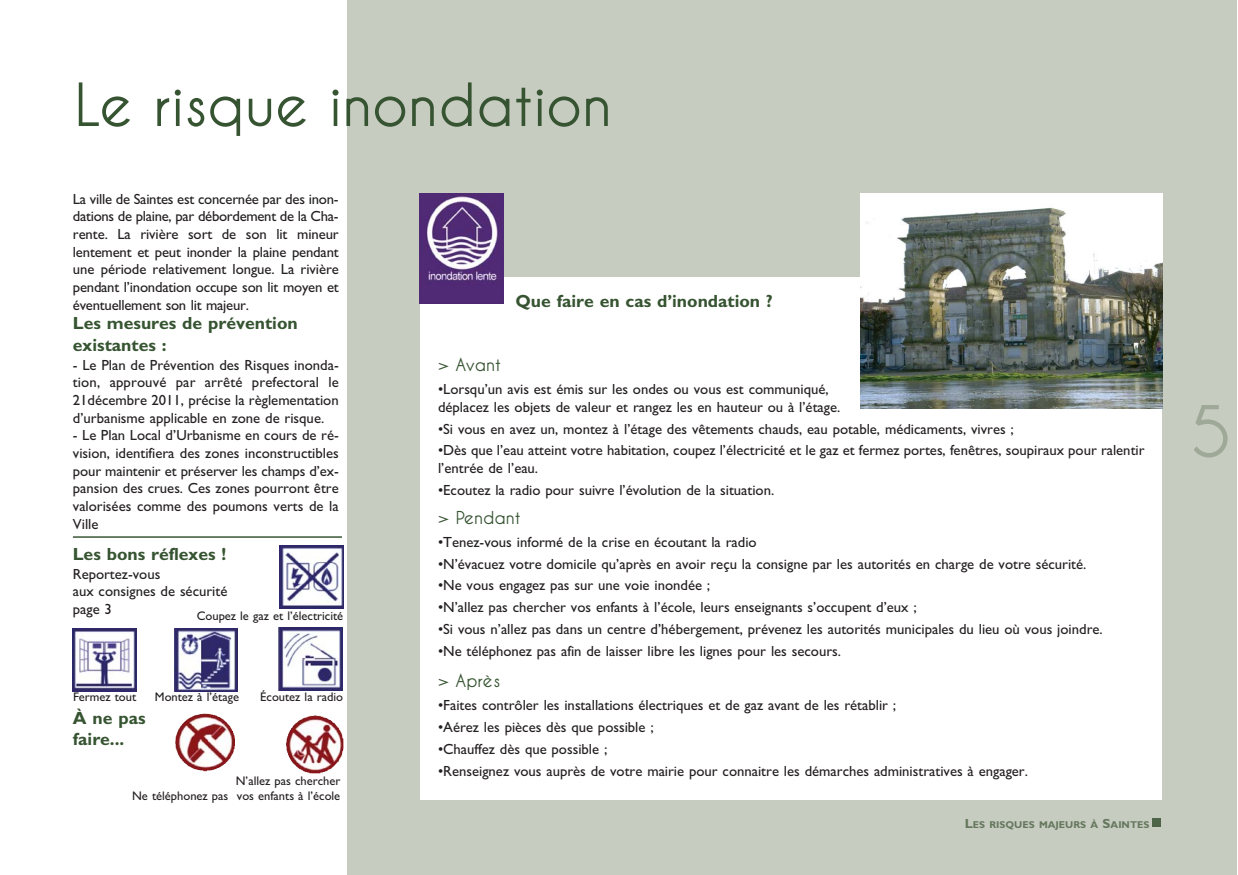
<style>
.page{position:relative;width:1238px;height:875px;background:#fff}
.page>*{position:absolute;margin:0;border:0;box-sizing:border-box;transform-origin:0 0}
.t1{font:700 58.8px "Caviar Dreams";color:#365431}
.t2{font:700 17.7px/21.1px "M Gill Sans";color:#365431}
.t3{font:700 17.7px "Caviar Dreams";color:#365431}
.t4{font:14.7px/17.7px "M Gill Sans";color:#231f20}
.t5{font:12.45px/15px "M Gill Sans";color:#231f20}
.t6{font:700 9.9px "M Gill Sans";color:#65785d}
.s1{font-size:13.2px}
</style>
<div class="page">
<div style="left:347px;top:0;width:890px;height:874px;background:#c7ccc1"></div>
<img style="left:286px;top:715px;width:57px;height:58px">
<img style="left:175px;top:713px;width:60px;height:58px">
<img style="left:73px;top:628px;width:63px;height:63px">
<img style="left:279px;top:627px;width:64px;height:63px">
<img style="left:279px;top:545px;width:64px;height:63px">
<img style="left:175px;top:628px;width:63px;height:63px">
<div style="left:420px;top:277px;width:742px;height:522px;background:#fff"></div>
<img style="left:861px;top:194px;width:301px;height:214px">
<hr style="left:73px;top:536px;width:269px;height:1px;background:#365431">
<img style="left:419px;top:194px;width:85px;height:109px">
<div style="left:1152px;top:818px;width:9px;height:8px;background:#4d6546"></div>
<svg style="left:1194px;top:405px;width:33px;height:52px"></svg>
<h1 class="t1" style="left:74px;top:82px;width:539px">Le risque inondation</h1>
<p class="t4" style="left:73px;top:191px;width:267px;text-align:justify">La ville de Saintes est concernée par des inon&shy;dations de plaine, par débordement de la Cha&shy;rente. La rivière sort de son lit mineur lentement et peut inonder la plaine pendant une période relativement longue. La rivière pendant l’inondation occupe son lit moyen et éventuellement son lit majeur.</p>
<p class="t2" style="left:73px;top:315px;width:226px">Les mesures de prévention existantes :</p>
<p class="t4" style="left:73px;top:357px;width:267px;text-align:justify">- Le Plan de Prévention des Risques inonda&shy;tion, approuvé par arrêté prefectoral le 21décembre 2011, précise la règlementation d’urbanisme applicable en zone de risque.</p>
<p class="t4" style="left:73px;top:428px;width:267px;text-align:justify">- Le Plan Local d’Urbanisme en cours de ré&shy;vision, identifiera des zones inconstructibles pour maintenir et préserver les champs d’ex&shy;pansion des crues. Ces zones pourront être valorisées comme des poumons verts de la Ville</p>
<p class="t2" style="left:73px;top:544px;width:155px">Les bons réflexes !</p>
<p class="t4" style="left:73px;top:566px;width:156px">Reportez-vous<br>aux consignes de sécurité page 3</p>
<p class="t5" style="left:197px;top:609px;width:148px">Coupez le gaz et l’électricité</p>
<p class="t5" style="left:73px;top:690px;width:65px">Fermez tout</p>
<p class="t5" style="left:155px;top:690px;width:86px">Montez à l’étage</p>
<p class="t5" style="left:260px;top:690px;width:84px">Écoutez la radio</p>
<p class="t2" style="left:73px;top:709px;width:74px">À ne pas faire...</p>
<p class="t5" style="left:132px;top:789px;width:98px">Ne téléphonez pas</p>
<p class="t5" style="left:236px;top:774px;width:106px">N’allez pas chercher vos enfants à l’école</p>
<p class="t2" style="left:515px;top:292px;width:259px">Que faire en cas d’inondation ?</p>
<p class="t3" style="left:438px;top:358px;width:64px">&gt; Avant</p>
<p class="t4" style="left:438px;top:382px;width:404px">•Lorsqu’un avis est émis sur les ondes ou vous est communiqué, déplacez les objets de valeur et rangez les en hauteur ou à l’étage.</p>
<p class="t4" style="left:438px;top:421px;width:577px">•Si vous en avez un, montez à l’étage des vêtements chauds, eau potable, médicaments, vivres ;</p>
<p class="t4" style="left:438px;top:443px;width:708px">•Dès que l’eau atteint votre habitation, coupez l’électricité et le gaz et fermez portes, fenêtres, soupiraux pour ralentir l’entrée de l’eau.</p>
<p class="t4" style="left:438px;top:482px;width:338px">•Ecoutez la radio pour suivre l’évolution de la situation.</p>
<p class="t3" style="left:438px;top:511px;width:84px">&gt; Pendant</p>
<p class="t4" style="left:438px;top:534px;width:320px">•Tenez-vous informé de la crise en écoutant la radio</p>
<p class="t4" style="left:438px;top:556px;width:650px">•N’évacuez votre domicile qu’après en avoir reçu la consigne par les autorités en charge de votre sécurité.</p>
<p class="t4" style="left:438px;top:578px;width:274px">•Ne vous engagez pas sur une voie inondée ;</p>
<p class="t4" style="left:438px;top:600px;width:480px">•N’allez pas chercher vos enfants à l’école, leurs enseignants s’occupent d’eux ;</p>
<p class="t4" style="left:438px;top:621px;width:666px">•Si vous n’allez pas dans un centre d’hébergement, prévenez les autorités municipales du lieu où vous joindre.</p>
<p class="t4" style="left:438px;top:643px;width:404px">•Ne téléphonez pas afin de laisser libre les lignes pour les secours.</p>
<p class="t3" style="left:438px;top:674px;width:64px">&gt; Après</p>
<p class="t4" style="left:438px;top:697px;width:460px">•Faites contrôler les installations électriques et de gaz avant de les rétablir ;</p>
<p class="t4" style="left:438px;top:719px;width:217px">•Aérez les pièces dès que possible ;</p>
<p class="t4" style="left:438px;top:741px;width:171px">•Chauffez dès que possible ;</p>
<p class="t4" style="left:438px;top:763px;width:591px">•Renseignez vous auprès de votre mairie pour connaitre les démarches administratives à engager.</p>
<p class="t6" style="left:965px;top:820px;width:186px"><span class="s1">L</span>ES RISQUES MAJEURS À <span class="s1">S</span>AINTES</p>
</div>
